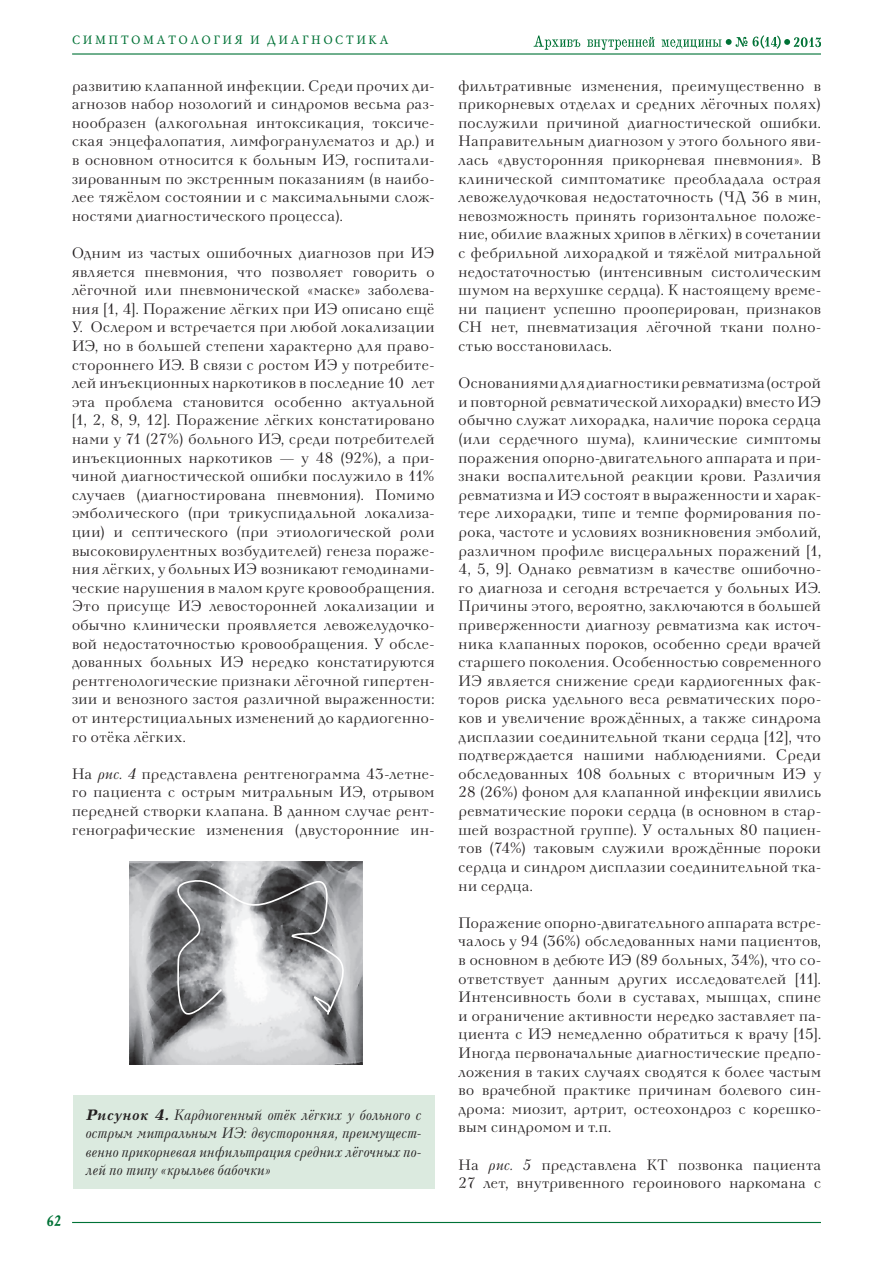
<style>
.page{position:relative;width:893px;height:1263px;background:#fff}
.page>*{position:absolute;margin:0;border:0;box-sizing:border-box;transform-origin:0 0}
.t1{font:15px/18.6px "Neva C";letter-spacing:.03em;color:#231f20;text-align:justify}
.t2{font:italic 15px/18.6px "Neva C";letter-spacing:.015em;color:#231f20;text-align:justify}
.t3{font:700 15px "Mysl C";color:#007236}
.t4{font:12px "Mysl C";color:#007236}
.s1{font-style:italic}
.s2{font-weight:700}
</style>
<div class="page">
<svg style="left:534px;top:35px;width:46px;height:15px"></svg>
<svg style="left:587px;top:37px;width:68px;height:13px"></svg>
<svg style="left:662px;top:35px;width:159px;height:14px"></svg>
<hr style="left:72px;top:53px;width:749px;height:2px;background:#007236">
<hr style="left:72px;top:1222px;width:749px;height:1px;background:#007236">
<div style="left:73px;top:1095px;width:361px;height:93px;background:#dbeadf"></div>
<img style="left:129px;top:861px;width:233px;height:203px">
<svg style="left:169px;top:878px;width:182px;height:142px"></svg>
<p class="t4" style="left:72px;top:34px;width:318px">СИМПТОМАТОЛОГИЯ И ДИАГНОСТИКА</p>
<p class="t1" style="left:72px;top:76px;width:364px">развитию клапанной инфекции. Среди прочих ди&shy;агнозов набор нозологий и синдромов весьма раз&shy;нообразен (алкогольная интоксикация, токсиче&shy;ская энцефалопатия, лимфогранулематоз и др.) и в основном относится к больным ИЭ, госпитали&shy;зированным по экстренным показаниям (в наибо&shy;лее тяжёлом состоянии и с максимальными слож&shy;ностями диагностического процесса).</p>
<p class="t1" style="left:72px;top:244px;width:364px">Одним из частых ошибочных диагнозов при ИЭ является пневмония, что позволяет говорить о лёгочной или пневмонической «маске» заболева&shy;ния [1, 4]. Поражение лёгких при ИЭ описано ещё У. Ослером и встречается при любой локализации ИЭ, но в большей степени характерно для право&shy;стороннего ИЭ. В связи с ростом ИЭ у потребите&shy;лей инъекционных наркотиков в последние 10 лет эта проблема становится особенно актуальной [1, 2, 8, 9, 12]. Поражение лёгких констатировано нами у 71 (27%) больного ИЭ, среди потребителей инъекционных наркотиков — у 48 (92%), а при&shy;чиной диагностической ошибки послужило в 11% случаев (диагностирована пневмония). Помимо эмболического (при трикуспидальной локализа&shy;ции) и септического (при этиологической роли высоковирулентных возбудителей) генеза пораже&shy;ния лёгких, у больных ИЭ возникают гемодинами&shy;ческие нарушения в малом круге кровообращения.<br>Это присуще ИЭ левосторонней локализации и обычно клинически проявляется левожелудочко&shy;вой недостаточностью кровообращения. У обсле&shy;дованных больных ИЭ нередко констатируются рентгенологические признаки лёгочной гипертен&shy;зии и венозного застоя различной выраженности: от интерстициальных изменений до кардиогенно&shy;го отёка лёгких.</p>
<p class="t1" style="left:72px;top:765px;width:364px">На <span class="s1">рис. 4</span> представлена рентгенограмма 43-летне&shy;го пациента с острым митральным ИЭ, отрывом передней створки клапана. В данном случае рент&shy;генографические изменения (двусторонние ин-</p>
<p class="t3" style="left:46px;top:1212px;width:17px">62</p>
<p class="t2" style="left:86px;top:1105px;width:337px"><span class="s2">Рисунок 4.</span> Кардиогенный отёк лёгких у больного с острым митральным ИЭ: двусторонняя, преимущест&shy;венно прикорневая инфильтрация средних лёгочных по&shy;лей по типу «крыльев бабочки»</p>
<p class="t1" style="left:458px;top:76px;width:364px">фильтративные изменения, преимущественно в прикорневых отделах и средних лёгочных полях) послужили причиной диагностической ошибки.<br>Направительным диагнозом у этого больного яви&shy;лась «двусторонняя прикорневая пневмония». В клинической симптоматике преобладала острая левожелудочковая недостаточность (ЧД 36 в мин, невозможность принять горизонтальное положе&shy;ние, обилие влажных хрипов в лёгких) в сочетании с фебрильной лихорадкой и тяжёлой митральной недостаточностью (интенсивным систолическим шумом на верхушке сердца). К настоящему време&shy;ни пациент успешно прооперирован, признаков СН нет, пневматизация лёгочной ткани полно&shy;стью восстановилась.</p>
<p class="t1" style="left:458px;top:374px;width:364px">Основаниямидлядиагностикиревматизма (острой и повторной ревматической лихорадки) вместо ИЭ обычно служат лихорадка, наличие порока сердца (или сердечного шума), клинические симптомы поражения опорно-двигательного аппарата и при&shy;знаки воспалительной реакции крови. Различия ревматизма и ИЭ состоят в выраженности и харак&shy;тере лихорадки, типе и темпе формирования по&shy;рока, частоте и условиях возникновения эмболий, различном профиле висцеральных поражений [1, 4, 5, 9]. Однако ревматизм в качестве ошибочно&shy;го диагноза и сегодня встречается у больных ИЭ.<br>Причины этого, вероятно, заключаются в большей приверженности диагнозу ревматизма как источ&shy;ника клапанных пороков, особенно среди врачей старшего поколения. Особенностью современного ИЭ является снижение среди кардиогенных фак&shy;торов риска удельного веса ревматических поро&shy;ков и увеличение врождённых, а также синдрома дисплазии соединительной ткани сердца [12], что подтверждается нашими наблюдениями. Среди обследованных 108 больных с вторичным ИЭ у 28 (26%) фоном для клапанной инфекции явились ревматические пороки сердца (в основном в стар&shy;шей возрастной группе). У остальных 80 пациен&shy;тов (74%) таковым служили врождённые пороки сердца и синдром дисплазии соединительной тка&shy;ни сердца.</p>
<p class="t1" style="left:458px;top:913px;width:364px">Поражение опорно-двигательного аппарата встре&shy;чалось у 94 (36%) обследованных нами пациентов, в основном в дебюте ИЭ (89 больных, 34%), что со&shy;ответствует данным других исследователей [11].<br>Интенсивность боли в суставах, мышцах, спине и ограничение активности нередко заставляет па&shy;циента с ИЭ немедленно обратиться к врачу [15].<br>Иногда первоначальные диагностические предпо&shy;ложения в таких случаях сводятся к более частым во врачебной практике причинам болевого син&shy;дрома: миозит, артрит, остеохондроз с корешко&shy;вым синдромом и т.п.</p>
<p class="t1" style="left:458px;top:1155px;width:364px">На <span class="s1">рис. 5</span> представлена КТ позвонка пациента<br>27 лет, внутривенного героинового наркомана с</p>
</div>
